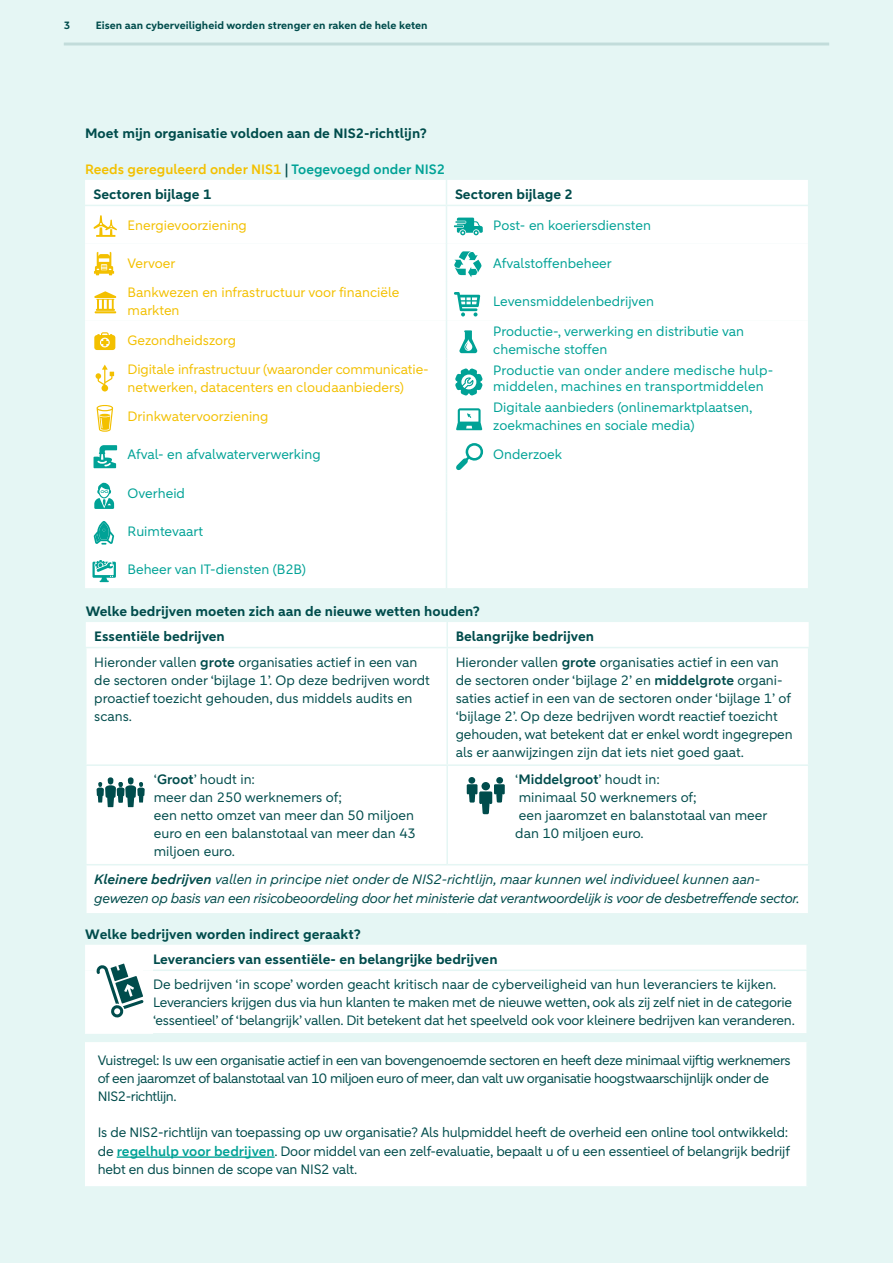
<style>
.page{position:relative;width:893px;height:1263px;background:#e5f6f4}
.page>*{position:absolute;margin:0;border:0;box-sizing:border-box;transform-origin:0 0}
.t1{font:13.5px/18px "ABNAMRO Sans";letter-spacing:-.015em;color:#004c4c}
.t2{font:13.5px/18px "ABNAMRO Sans";color:#00a296}
.t3{font:700 13.5px/25.2px "ABNAMRO Sans";color:#004c4c}
.t4{font:italic 13.5px/19.5px "ABNAMRO Sans";letter-spacing:-.02em;color:#004c4c}
.t5{font:13.5px/18px "ABNAMRO Sans";color:#f3c000}
.t6{font:600 13.5px/25.5px "ABNAMRO Sans";color:#f3c000}
.t7{font:700 10.5px "ABNAMRO Sans";color:#004c4c}
.s1{color:#004c4c}
.s2{color:#00a296}
.s3{font-weight:700;color:#004c4c}
.s4{font-weight:600}
.s5{font-weight:600;color:#00a296}
</style>
<div class="page">
<div style="left:85px;top:206px;width:723px;height:382px;background:#fff"></div>
<div style="left:85px;top:180px;width:723px;height:25px;background:#fff"></div>
<hr style="left:446px;top:206px;width:1px;height:38px;background:#e5f6f4">
<hr style="left:446px;top:244px;width:1px;height:38px;background:#e5f6f4">
<hr style="left:446px;top:282px;width:1px;height:38px;background:#e5f6f4">
<hr style="left:446px;top:320px;width:1px;height:38px;background:#e5f6f4">
<hr style="left:446px;top:358px;width:1px;height:39px;background:#e5f6f4">
<hr style="left:446px;top:397px;width:1px;height:38px;background:#e5f6f4">
<hr style="left:446px;top:435px;width:1px;height:38px;background:#e5f6f4">
<hr style="left:446px;top:473px;width:1px;height:39px;background:#e5f6f4">
<hr style="left:446px;top:512px;width:1px;height:38px;background:#e5f6f4">
<hr style="left:446px;top:550px;width:1px;height:38px;background:#e5f6f4">
<div style="left:86px;top:622px;width:723px;height:291px;background:#fff"></div>
<div style="left:87px;top:648px;width:721px;height:116px;background:#fff"></div>
<hr style="left:446px;top:622px;width:2px;height:25px;background:#e5f6f4">
<hr style="left:85px;top:647px;width:362px;height:1px;background:#e5f6f4">
<hr style="left:85px;top:648px;width:2px;height:116px;background:#e5f6f4">
<hr style="left:447px;top:647px;width:362px;height:1px;background:#e5f6f4">
<hr style="left:446px;top:648px;width:2px;height:116px;background:#e5f6f4">
<hr style="left:808px;top:648px;width:1px;height:116px;background:#e5f6f4">
<hr style="left:85px;top:764px;width:362px;height:2px;background:#e5f6f4">
<hr style="left:85px;top:766px;width:2px;height:98px;background:#e5f6f4">
<hr style="left:447px;top:764px;width:362px;height:2px;background:#e5f6f4">
<hr style="left:446px;top:766px;width:2px;height:98px;background:#e5f6f4">
<hr style="left:808px;top:766px;width:1px;height:98px;background:#e5f6f4">
<hr style="left:85px;top:864px;width:362px;height:1px;background:#e5f6f4">
<hr style="left:85px;top:865px;width:2px;height:48px;background:#e5f6f4">
<hr style="left:447px;top:864px;width:362px;height:1px;background:#e5f6f4">
<hr style="left:808px;top:865px;width:1px;height:48px;background:#e5f6f4">
<div style="left:85px;top:1017px;width:721px;height:17px;background:#fff"></div>
<hr style="left:153px;top:1033px;width:655px;height:1px;background:#e5f6f4">
<div style="left:85px;top:1041px;width:722px;height:146px;background:#fff"></div>
<hr style="left:85px;top:1040px;width:723px;height:2px;background:#e5f6f4">
<hr style="left:806px;top:1042px;width:2px;height:144px;background:#e5f6f4">
<hr style="left:85px;top:1186px;width:723px;height:2px;background:#e5f6f4">
<hr style="left:117px;top:1156px;width:158px;height:2px;background:#00a296">
<svg style="left:93px;top:215px;width:24px;height:22px"></svg>
<hr style="left:95px;top:311px;width:21px;height:2px;background:#f3c000">
<svg style="left:94px;top:291px;width:22px;height:20px"></svg>
<svg style="left:94px;top:332px;width:21px;height:18px"></svg>
<svg style="left:96px;top:365px;width:18px;height:26px"></svg>
<svg style="left:97px;top:404px;width:16px;height:28px"></svg>
<svg style="left:94px;top:445px;width:23px;height:23px"></svg>
<svg style="left:94px;top:481px;width:20px;height:28px"></svg>
<svg style="left:92px;top:560px;width:24px;height:22px"></svg>
<svg style="left:94px;top:252px;width:20px;height:23px"></svg>
<svg style="left:94px;top:521px;width:20px;height:24px"></svg>
<svg style="left:454px;top:218px;width:29px;height:17px"></svg>
<svg style="left:454px;top:251px;width:28px;height:26px"></svg>
<svg style="left:454px;top:292px;width:26px;height:24px"></svg>
<svg style="left:459px;top:330px;width:19px;height:23px"></svg>
<svg style="left:456px;top:408px;width:26px;height:22px"></svg>
<svg style="left:456px;top:443px;width:27px;height:27px"></svg>
<svg style="left:455px;top:368px;width:28px;height:28px"></svg>
<svg style="left:96px;top:777px;width:49px;height:30px"></svg>
<svg style="left:481px;top:782px;width:9px;height:8px"></svg>
<div style="left:468px;top:777px;width:7px;height:7px;background:#004c4c;border-radius:50%"></div>
<svg style="left:467px;top:784px;width:38px;height:30px"></svg>
<div style="left:496px;top:777px;width:7px;height:7px;background:#004c4c;border-radius:50%"></div>
<div style="left:85px;top:945px;width:722px;height:72px;background:#fff"></div>
<hr style="left:64px;top:43px;width:765px;height:3px;background:#004c4c">
<p class="t7" style="left:64px;top:19px;width:8px">3</p>
<p class="t7" style="left:96px;top:19px;width:333px">Eisen aan cyberveiligheid worden strenger en raken de hele keten</p>
<p class="t3" style="left:85px;top:121px;width:343px">Moet mijn organisatie voldoen aan de NIS2-richtlijn?</p>
<p class="t6" style="left:94px;top:156px;width:353px;text-indent:-9px">Reeds gereguleerd onder NIS1 <span class="s1">|</span> <span class="s2">Toegevoegd onder NIS2<br></span><span class="s3">Sectoren bijlage 1</span></p>
<p class="t3" style="left:455px;top:182px;width:119px">Sectoren bijlage 2</p>
<p class="t5" style="left:128px;top:217px;width:121px">Energievoorziening</p>
<p class="t2" style="left:493px;top:217px;width:159px">Post- en koeriersdiensten</p>
<p class="t5" style="left:128px;top:255px;width:49px">Vervoer</p>
<p class="t2" style="left:493px;top:255px;width:120px">Afvalstoffenbeheer</p>
<p class="t5" style="left:128px;top:284px;width:273px">Bankwezen en infrastructuur voor financiële markten</p>
<p class="t2" style="left:493px;top:293px;width:162px">Levensmiddelenbedrijven</p>
<p class="t5" style="left:128px;top:331px;width:110px">Gezondheidszorg</p>
<p class="t2" style="left:493px;top:322px;width:252px">Productie-, verwerking en distributie van chemische stoffen</p>
<p class="t5" style="left:128px;top:360px;width:303px">Digitale infrastructuur (waaronder communicatie&shy;netwerken, datacenters en cloudaanbieders)</p>
<p class="t2" style="left:493px;top:362px;width:282px;line-height:16.2px">Productie van onder andere medische hulp&shy;middelen, machines en transportmiddelen</p>
<p class="t5" style="left:128px;top:408px;width:142px">Drinkwatervoorziening</p>
<p class="t2" style="left:493px;top:399px;width:261px">Digitale aanbieders (onlinemarktplaatsen, zoekmachines en sociale media)</p>
<p class="t2" style="left:128px;top:446px;width:195px">Afval- en afvalwaterverwerking</p>
<p class="t2" style="left:493px;top:446px;width:70px">Onderzoek</p>
<p class="t2" style="left:128px;top:484px;width:59px">Overheid</p>
<p class="t2" style="left:128px;top:523px;width:77px">Ruimtevaart</p>
<p class="t2" style="left:128px;top:561px;width:180px">Beheer van IT-diensten (B2B)</p>
<p class="t3" style="left:94px;top:599px;width:387px;text-indent:-9px">Welke bedrijven moeten zich aan de nieuwe wetten houden?<br>Essentiële bedrijven</p>
<p class="t3" style="left:456px;top:624px;width:140px">Belangrijke bedrijven</p>
<p class="t1" style="left:94px;top:653px;width:337px">Hieronder vallen <span class="s4">grote</span> organisaties actief in een van de sectoren onder ‘bijlage 1’. Op deze bedrijven wordt proactief toezicht gehouden, dus middels audits en scans.</p>
<p class="t1" style="left:456px;top:653px;width:338px">Hieronder vallen <span class="s4">grote</span> organisaties actief in een van de sectoren onder ‘bijlage 2’ en <span class="s4">middelgrote</span> organi&shy;saties actief in een van de sectoren onder ‘bijlage 1’ of ‘bijlage 2’. Op deze bedrijven wordt reactief toezicht gehouden, wat betekent dat er enkel wordt ingegrepen als er aanwijzingen zijn dat iets niet goed gaat.</p>
<p class="t1" style="left:154px;top:771px;width:264px">‘<span class="s4">Groot</span>’ houdt in:<br>meer dan 250 werknemers of;<br>een netto omzet van meer dan 50 miljoen euro en een balanstotaal van meer dan 43 miljoen euro.</p>
<p class="t1" style="left:515px;top:771px;width:253px">‘<span class="s4">Middelgroot</span>’ houdt in:<br>minimaal 50 werknemers of;<br>een jaaromzet en balanstotaal van meer dan 10 miljoen euro.</p>
<p class="t4" style="left:94px;top:869px;width:707px"><span class="s4">Kleinere bedrijven</span> vallen in principe niet onder de NIS2-richtlijn, maar kunnen wel individueel kunnen aan&shy;gewezen op basis van een risicobeoordeling door het ministerie dat verantwoordelijk is voor de desbetreffende sector.</p>
<p class="t3" style="left:153px;top:922px;width:346px;text-indent:-68px">Welke bedrijven worden indirect geraakt?<br>Leveranciers van essentiële- en belangrijke bedrijven</p>
<p class="t1" style="left:153px;top:976px;width:643px">De bedrijven ‘in scope’ worden geacht kritisch naar de cyberveiligheid van hun leveranciers te kijken.<br>Leveranciers krijgen dus via hun klanten te maken met de nieuwe wetten, ook als zij zelf niet in de categorie ‘essentieel’ of ‘belangrijk’ vallen. Dit betekent dat het speelveld ook voor kleinere bedrijven kan veranderen.</p>
<p class="t1" style="left:98px;top:1051px;width:694px">Vuistregel: Is uw een organisatie actief in een van bovengenoemde sectoren en heeft deze minimaal vijftig werknemers of een jaaromzet of balanstotaal van 10 miljoen euro of meer, dan valt uw organisatie hoogstwaarschijnlijk onder de<br>NIS2-richtlijn.</p>
<p class="t1" style="left:98px;top:1122px;width:694px;line-height:19.5px">Is de NIS2-richtlijn van toepassing op uw organisatie? Als hulpmiddel heeft de overheid een online tool ontwikkeld: de <span class="s5">regelhulp voor bedrijven</span>. Door middel van een zelf-evaluatie, bepaalt u of u een essentieel of belangrijk bedrijf</p>
<p class="t1" style="left:98px;top:1161px;width:261px">hebt en dus binnen de scope van NIS2 valt.</p>
</div>
